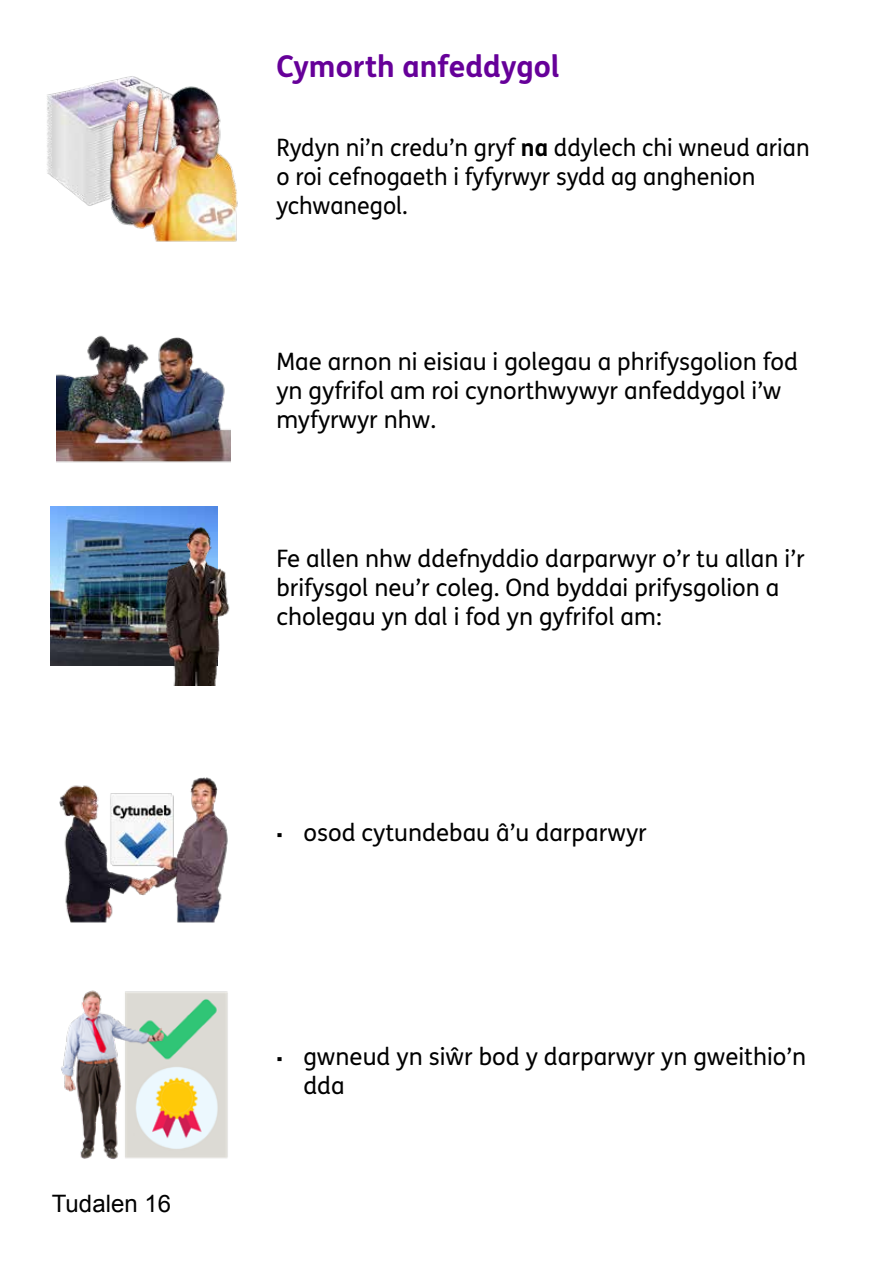
<style>
.page{position:relative;width:893px;height:1263px;background:#fff}
.page>*{position:absolute;margin:0;border:0;box-sizing:border-box;transform-origin:0 0}
.t1{font:700 30px "FS Me Pro";color:#609}
.t2{font:24px/28.8px "FS Me Pro";color:#000}
.t3{font:24px "Arial";color:#000}
.s1{font-weight:700}
.s2{font-family:"Verdana";font-size:18px}
</style>
<div class="page">
<img style="left:47px;top:76px;width:102px;height:130px">
<img style="left:94px;top:83px;width:144px;height:159px">
<img style="left:57px;top:335px;width:174px;height:128px">
<img style="left:59px;top:777px;width:169px;height:146px">
<img style="left:61px;top:990px;width:167px;height:169px">
<img style="left:51px;top:506px;width:167px;height:160px">
<img style="left:150px;top:525px;width:80px;height:160px">
<p class="t3" style="left:52px;top:1188px;width:121px">Tudalen 16</p>
<p class="t1" style="left:276px;top:43px;width:285px">Cymorth anfeddygol</p>
<p class="t2" style="left:276px;top:133px;width:535px">Rydyn ni’n credu’n gryf <span class="s1">na</span> ddylech chi wneud arian o roi cefnogaeth i fyfyrwyr sydd ag anghenion ychwanegol.</p>
<p class="t2" style="left:276px;top:347px;width:523px">Mae arnon ni eisiau i golegau a phrifysgolion fod yn gyfrifol am roi cynorthwywyr anfeddygol i’w myfyrwyr nhw.</p>
<p class="t2" style="left:276px;top:544px;width:530px">Fe allen nhw ddefnyddio darparwyr o’r tu allan i’r brifysgol neu’r coleg. Ond byddai prifysgolion a cholegau yn dal i fod yn gyfrifol am:</p>
<p class="t2" style="left:276px;top:817px;width:372px"><span class="s2">▪</span> osod cytundebau â’u darparwyr</p>
<p class="t2" style="left:303px;top:1042px;width:504px;text-indent:-27px"><span class="s2">▪</span> gwneud yn siŵr bod y darparwyr yn gweithio’n dda</p>
</div>
